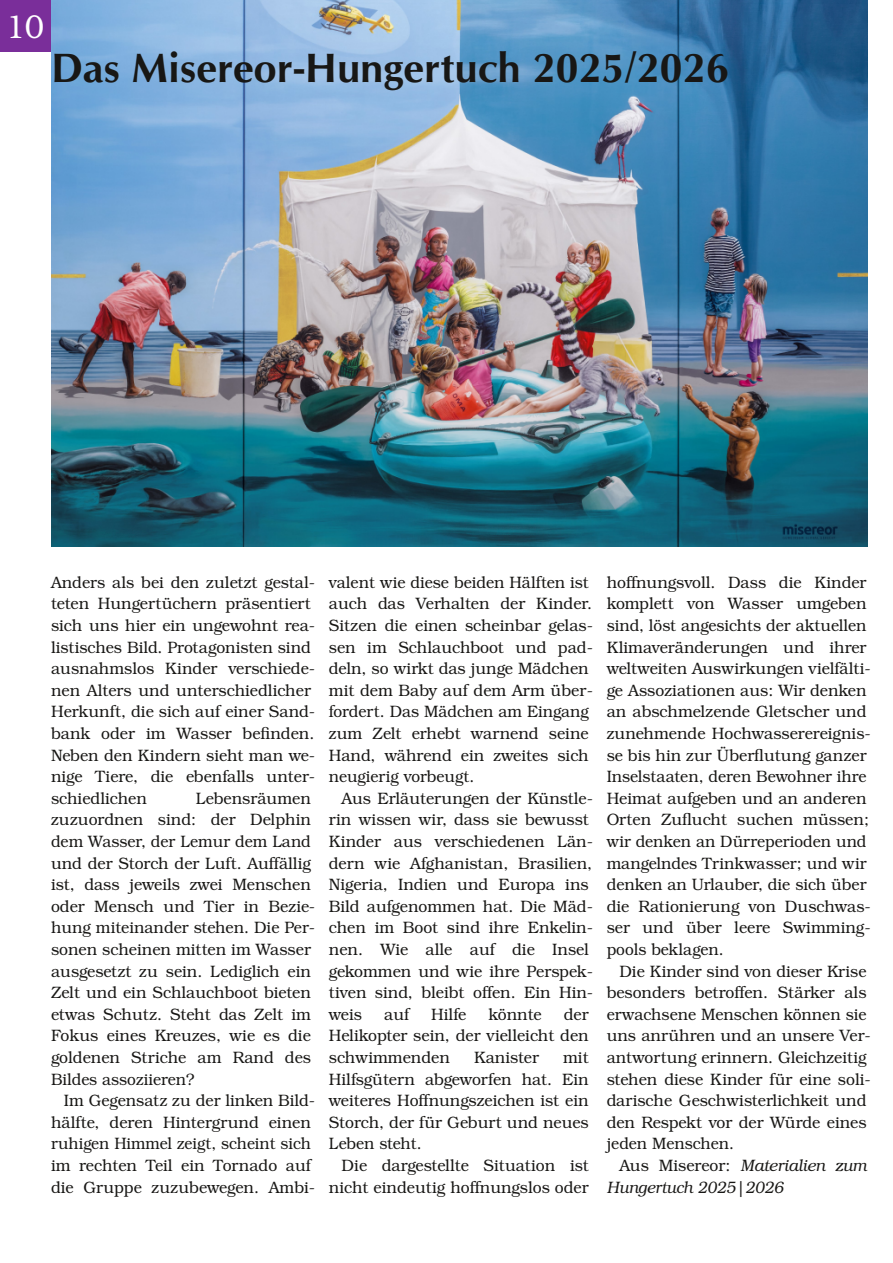
<style>
.page{position:relative;width:893px;height:1263px;background:#fff}
.page>*{position:absolute;margin:0;border:0;box-sizing:border-box;transform-origin:0 0}
.t1{font:700 40.95px "URW Classico";letter-spacing:.01em;color:#181715}
.t2{font:300 33px "URW Bookman";color:#fff;scale:.94 1}
.t3{font:300 16.5px/21.6px "URW Bookman";color:#181715;scale:.96 1}
.t4{font:300 16.5px/21.6px "URW Bookman";color:#181715;scale:.95 1}
.t5{font:italic 300 16.5px/21.6px "URW Bookman";color:#181715;scale:.96 1}
.s1{font-style:normal}
</style>
<div class="page">
<div style="left:0;top:0;width:51px;height:51px;background:#7a2e9a"></div>
<img style="left:51px;top:0;width:816px;height:547px">
<h2 class="t2" style="left:6px;top:14px;width:42px">10</h2>
<h1 class="t1" style="left:51px;top:50px;width:679px">Das Misereor-Hungertuch 2025/2026</h1>
<p class="t3" style="left:51px;top:573px;width:277px">Anders als bei den zuletzt gestal&shy;teten Hungertüchern präsentiert sich uns hier ein ungewohnt rea&shy;listisches Bild. Protagonisten sind ausnahmslos Kinder verschiede&shy;nen Alters und unterschiedlicher<br>Herkunft, die sich auf einer Sand&shy;bank oder im Wasser befinden.<br>Neben den Kindern sieht man we&shy;nige Tiere, die ebenfalls unter&shy;schiedlichen</p>
<p class="t3" style="left:51px;top:789px;width:277px;text-indent:145px">Lebensräumen zuzuordnen sind: der Delphin dem Wasser, der Lemur dem Land und der Storch der Luft. Auffällig ist, dass jeweils zwei Menschen oder Mensch und Tier in Bezie&shy;hung miteinander stehen. Die Per&shy;sonen scheinen mitten im Wasser ausgesetzt zu sein. Lediglich ein<br>Zelt und ein Schlauchboot bieten etwas Schutz. Steht das Zelt im<br>Fokus eines Kreuzes, wie es die goldenen Striche am Rand des<br>Bildes assoziieren?</p>
<p class="t4" style="left:51px;top:1092px;width:280px;text-indent:13px">Im Gegensatz zu der linken Bild&shy;hälfte, deren Hintergrund einen ruhigen Himmel zeigt, scheint sich im rechten Teil ein Tornado auf die Gruppe zuzubewegen. Ambi-</p>
<p class="t4" style="left:329px;top:573px;width:280px">valent wie diese beiden Hälften ist auch das Verhalten der Kinder.<br>Sitzen die einen scheinbar gelas&shy;sen im Schlauchboot und pad&shy;deln, so wirkt das junge Mädchen mit dem Baby auf dem Arm über&shy;fordert. Das Mädchen am Eingang zum Zelt erhebt warnend seine<br>Hand, während ein zweites sich neugierig vorbeugt.</p>
<p class="t3" style="left:329px;top:789px;width:277px;text-indent:13px">Aus Erläuterungen der Künstle&shy;rin wissen wir, dass sie bewusst<br>Kinder aus verschiedenen Län&shy;dern wie Afghanistan, Brasilien,<br>Nigeria, Indien und Europa ins<br>Bild aufgenommen hat. Die Mäd&shy;chen im Boot sind ihre Enkelin&shy;nen. Wie alle auf die Insel gekommen und wie ihre Perspek&shy;tiven sind, bleibt offen. Ein Hin&shy;weis</p>
<p class="t3" style="left:384px;top:1005px;width:28px">auf</p>
<p class="t3" style="left:431px;top:1005px;width:38px">Hilfe</p>
<p class="t3" style="left:488px;top:1005px;width:57px">könnte</p>
<p class="t3" style="left:329px;top:1005px;width:272px;text-align:justify;text-indent:235px">der Helikopter sein, der vielleicht den schwimmenden</p>
<p class="t3" style="left:474px;top:1049px;width:69px">Kanister</p>
<p class="t3" style="left:329px;top:1049px;width:272px;text-align:justify;text-indent:234px">mit Hilfsgütern abgeworfen hat. Ein weiteres Hoffnungszeichen ist ein Storch, der für Geburt und neues Leben steht.</p>
<p class="t3" style="left:329px;top:1157px;width:272px;text-align:right">Die dargestellte Situation ist nicht eindeutig hoffnungslos oder</p>
<p class="t3" style="left:607px;top:573px;width:277px">hoffnungsvoll. Dass die Kinder komplett von Wasser umgeben sind, löst angesichts der aktuellen<br>Klimaveränderungen und ihrer weltweiten Auswirkungen vielfälti&shy;ge Assoziationen aus: Wir denken an abschmelzende Gletscher und zunehmende Hochwasserereignis&shy;se bis hin zur Überflutung ganzer<br>Inselstaaten, deren Bewohner ihre<br>Heimat aufgeben und an anderen<br>Orten Zuflucht suchen müssen; wir denken an Dürreperioden und mangelndes Trinkwasser; und wir denken an Urlauber, die sich über die Rationierung von Duschwas&shy;ser und über leere Swimming&shy;pools beklagen.</p>
<p class="t4" style="left:607px;top:962px;width:280px;text-indent:13px">Die Kinder sind von dieser Krise besonders betroffen. Stärker als erwachsene Menschen können sie uns anrühren und an unsere Ver&shy;antwortung erinnern. Gleichzeitig stehen diese Kinder für eine soli&shy;darische Geschwisterlichkeit und den Respekt vor der Würde eines jeden Menschen.</p>
<p class="t5" style="left:607px;top:1157px;width:272px;text-indent:13px"><span class="s1">Aus Misereor:</span> Materialien zum<br>Hungertuch 2025|2026</p>
</div>
